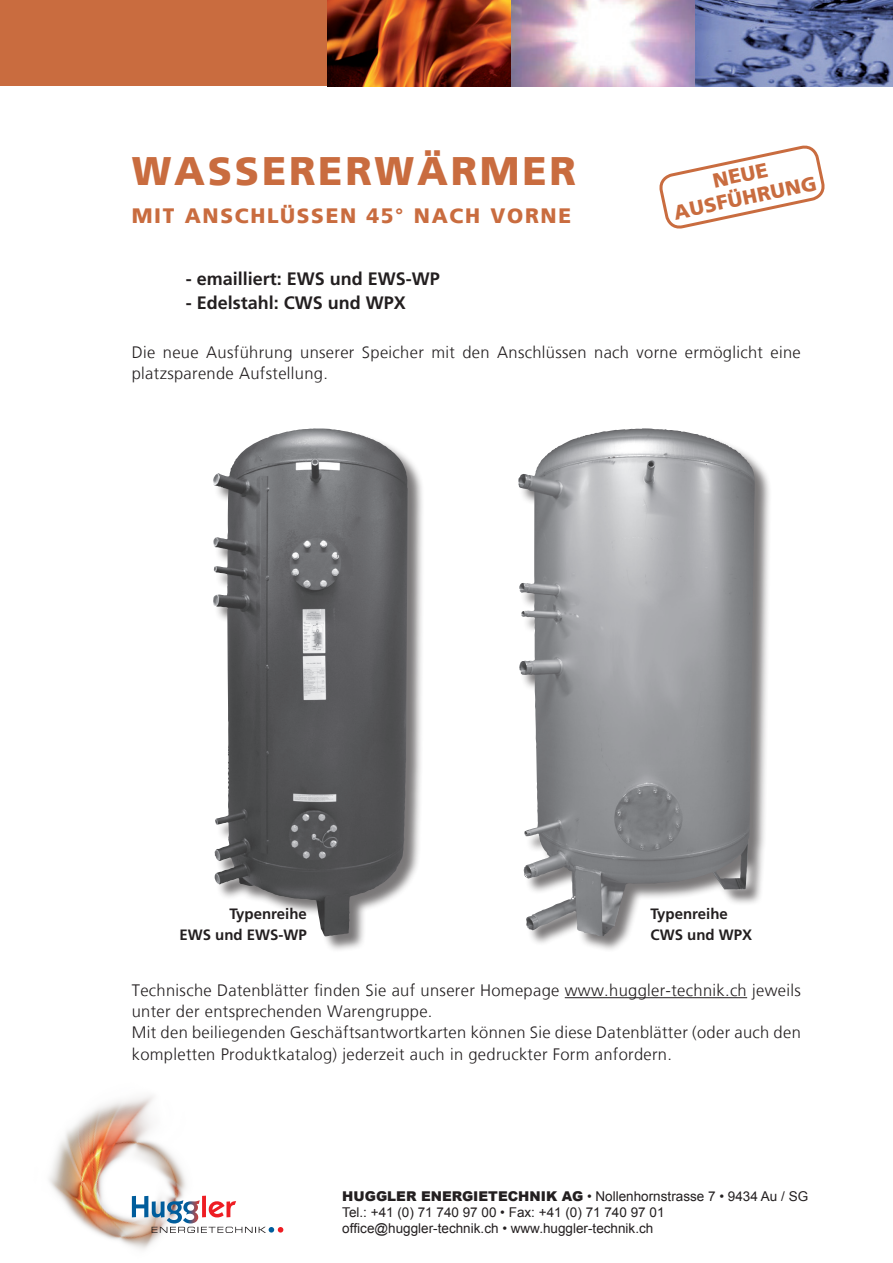
<style>
.page{position:relative;width:893px;height:1263px;background:#fff}
.page>*{position:absolute;margin:0;border:0;box-sizing:border-box;transform-origin:0 0}
.t1{font:900 39.75px "Frutiger";letter-spacing:.07em;color:#c96c3f}
.t2{font:900 20.85px "Frutiger";letter-spacing:.08em;color:#c96c3f}
.t3{font:900 20.1px/23.1px "Frutiger";color:#c96c3f;text-align:center}
.t4{font:700 18px "Frutiger LT Std";color:#231f20}
.t5{font:300 16.5px/21px "Frutiger LT";letter-spacing:.02em;color:#231f20}
.t6{font:700 15px/21px "Frutiger LT Std";color:#231f20;text-align:right}
.t7{font:13.5px/16.2px "Arial";color:#231f20}
.s1{font-weight:900}
</style>
<div class="page">
<div style="left:0;top:0;width:332px;height:85px;background:#c96c3f"></div>
<img style="left:327px;top:0;width:566px;height:86px">
<img style="left:49px;top:1096px;width:137px;height:154px">
<svg style="left:132px;top:1195px;width:151px;height:38px"></svg>
<svg style="left:659px;top:145px;width:166px;height:84px"></svg>
<div style="left:214px;top:429px;width:211px;height:524px;background:#231f20;opacity:.6"></div>
<img style="left:213px;top:429px;width:98px;height:363px">
<div style="left:519px;top:430px;width:253px;height:523px;background:#231f20;opacity:.6"></div>
<img style="left:518px;top:429px;width:121px;height:244px">
<hr style="left:565px;top:997px;width:182px;height:1px;background:#231f20">
<h1 class="t1" style="left:132px;top:147px;width:446px">WASSERERWÄRMER</h1>
<p class="t2" style="left:132px;top:203px;width:441px">MIT ANSCHLÜSSEN 45° NACH VORNE</p>
<p class="t4" style="left:186px;top:268px;width:256px">- emailliert: EWS und EWS-WP</p>
<p class="t4" style="left:186px;top:292px;width:222px">- Edelstahl: CWS und WPX</p>
<p class="t3" style="left:667px;top:179px;width:147px;rotate:-12deg">NEUE<br>AUSFÜHRUNG</p>
<p class="t5" style="left:132px;top:342px;width:670px">Die neue Ausführung unserer Speicher mit den Anschlüssen nach vorne ermöglicht eine platzsparende Aufstellung.</p>
<p class="t6" style="left:179px;top:903px;width:129px">Typenreihe<br>EWS und EWS-WP</p>
<p class="t6" style="left:651px;top:903px;width:103px;text-align:left">Typenreihe<br>CWS und WPX</p>
<p class="t5" style="left:132px;top:980px;width:671px">Technische Datenblätter finden Sie auf unserer Homepage www.huggler-technik.ch jeweils unter der entsprechenden Warengruppe.<br>Mit den beiliegenden Geschäftsantwortkarten können Sie diese Datenblätter (oder auch den kompletten Produktkatalog) jederzeit auch in gedruckter Form anfordern.</p>
<p class="t7" style="left:342px;top:1188px;width:467px"><span class="s1">HUGGLER ENERGIETECHNIK AG</span> • Nollenhornstrasse 7 • 9434 Au / SG<br>Tel.: +41 (0) 71 740 97 00 • Fax: +41 (0) 71 740 97 01 office@huggler-technik.ch • www.huggler-technik.ch</p>
</div>
